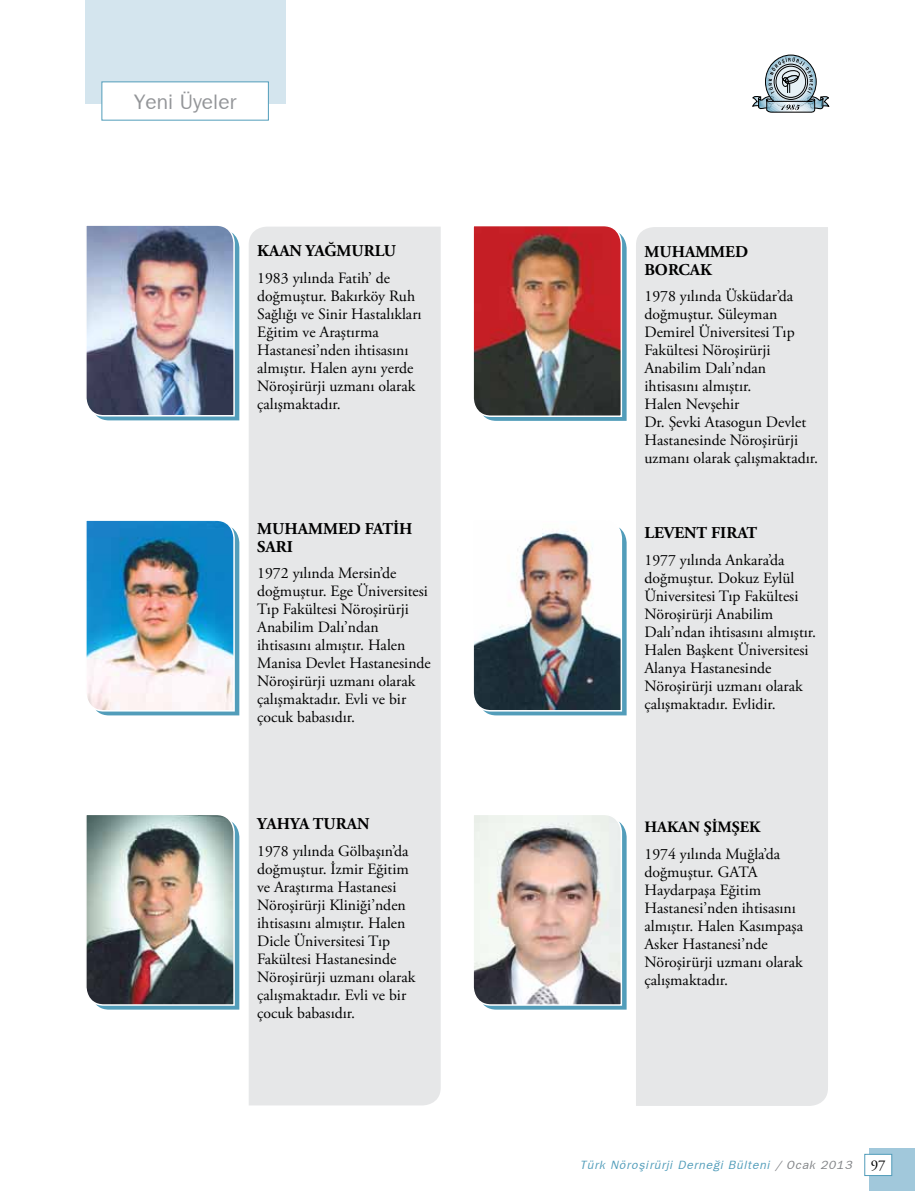
<style>
.page{position:relative;width:915px;height:1191px;background:#fff}
.page>*{position:absolute;margin:0;border:0;box-sizing:border-box;transform-origin:0 0}
.t1{font:21px "Franklin Gothic";color:#939598}
.t2{font:700 16.5px/18px "Adobe Garamond Pro";color:#000}
.t3{font:15.75px/18px "Adobe Garamond Pro";color:#000}
.t4{font:italic 12px "Franklin Gothic";letter-spacing:.07em;color:#529dba}
.s1{font-weight:700}
.s2{color:#808285}
.s3{font-family:"Adobe Garamond Pro";font-style:normal;font-size:15px;color:#000}
</style>
<div class="page">
<div style="left:869px;top:1148px;width:45px;height:43px;background:#a1c8db"></div>
<div style="left:864px;top:1154px;width:27px;height:21px;background:#fff;border:1px solid #529dba"></div>
<div style="left:85px;top:0;width:200px;height:104px;background:#d4e5ee"></div>
<svg style="left:752px;top:55px;width:76px;height:58px"></svg>
<div style="left:101px;top:81px;width:168px;height:39px;background:#fff;border:1px solid #529dba"></div>
<img style="left:86px;top:815px;width:153px;height:194px">
<div style="left:249px;top:227px;width:191px;height:878px;background:#e6e7e8"></div>
<img style="left:86px;top:225px;width:153px;height:195px">
<img style="left:86px;top:520px;width:153px;height:195px">
<div style="left:636px;top:227px;width:191px;height:879px;background:#e6e7e8"></div>
<img style="left:473px;top:226px;width:153px;height:195px">
<img style="left:473px;top:527px;width:153px;height:188px">
<img style="left:473px;top:815px;width:153px;height:194px">
<p class="t1" style="left:134px;top:89px;width:104px">Yeni Üyeler</p>
<p class="t2" style="left:257px;top:242px;width:140px">KAAN YAĞMURLU</p>
<p class="t3" style="left:257px;top:269px;width:166px">1983 yılında Fatih’ de doğmuştur. Bakırköy Ruh<br>Sağlığı ve Sinir Hastalıkları<br>Eğitim ve Araştırma<br>Hastanesi’nden ihtisasını almıştır. Halen aynı yerde<br>Nöroşirürji uzmanı olarak çalışmaktadır.</p>
<p class="t2" style="left:257px;top:520px;width:157px">MUHAMMED FATİH<br>SARI</p>
<p class="t3" style="left:257px;top:565px;width:175px">1972 yılında Mersin’de doğmuştur. Ege Üniversitesi<br>Tıp Fakültesi Nöroşirürji<br>Anabilim Dalı’ndan ihtisasını almıştır. Halen<br>Manisa Devlet Hastanesinde<br>Nöroşirürji uzmanı olarak çalışmaktadır. Evli ve bir çocuk babasıdır.</p>
<p class="t2" style="left:257px;top:815px;width:114px">YAHYA TURAN</p>
<p class="t3" style="left:257px;top:842px;width:160px">1978 yılında Gölbaşın’da doğmuştur. İzmir Eğitim ve Araştırma Hastanesi<br>Nöroşirürji Kliniği’nden ihtisasını almıştır. Halen<br>Dicle Üniversitesi Tıp<br>Fakültesi Hastanesinde<br>Nöroşirürji uzmanı olarak çalışmaktadır. Evli ve bir çocuk babasıdır.</p>
<p class="t2" style="left:644px;top:242px;width:105px">MUHAMMED<br>BORCAK</p>
<p class="t3" style="left:644px;top:287px;width:175px">1978 yılında Üsküdar’da doğmuştur. Süleyman<br>Demirel Üniversitesi Tıp<br>Fakültesi Nöroşirürji<br>Anabilim Dalı’ndan ihtisasını almıştır.<br>Halen Nevşehir<br>Dr. Şevki Atasogun Devlet<br>Hastanesinde Nöroşirürji uzmanı olarak çalışmaktadır.</p>
<p class="t2" style="left:644px;top:524px;width:114px">LEVENT FIRAT</p>
<p class="t3" style="left:644px;top:551px;width:173px">1977 yılında Ankara’da doğmuştur. Dokuz Eylül<br>Üniversitesi Tıp Fakültesi<br>Nöroşirürji Anabilim<br>Dalı’ndan ihtisasını almıştır.<br>Halen Başkent Üniversitesi<br>Alanya Hastanesinde<br>Nöroşirürji uzmanı olarak çalışmaktadır. Evlidir.</p>
<p class="t3" style="left:644px;top:814px;width:137px;line-height:26.5px"><span class="s1">HAKAN ŞİMŞEK<br></span>1974 yılında Muğla’da</p>
<p class="t3" style="left:644px;top:863px;width:160px">doğmuştur. GATA<br>Haydarpaşa Eğitim<br>Hastanesi’nden ihtisasını almıştır. Halen Kasımpaşa<br>Asker Hastanesi’nde<br>Nöroşirürji uzmanı olarak çalışmaktadır.</p>
<p class="t4" style="left:580px;top:1158px;width:306px">Türk Nöroşirürji Derneği Bülteni <span class="s2">/ Ocak 2013</span> <span class="s3">97</span></p>
</div>
